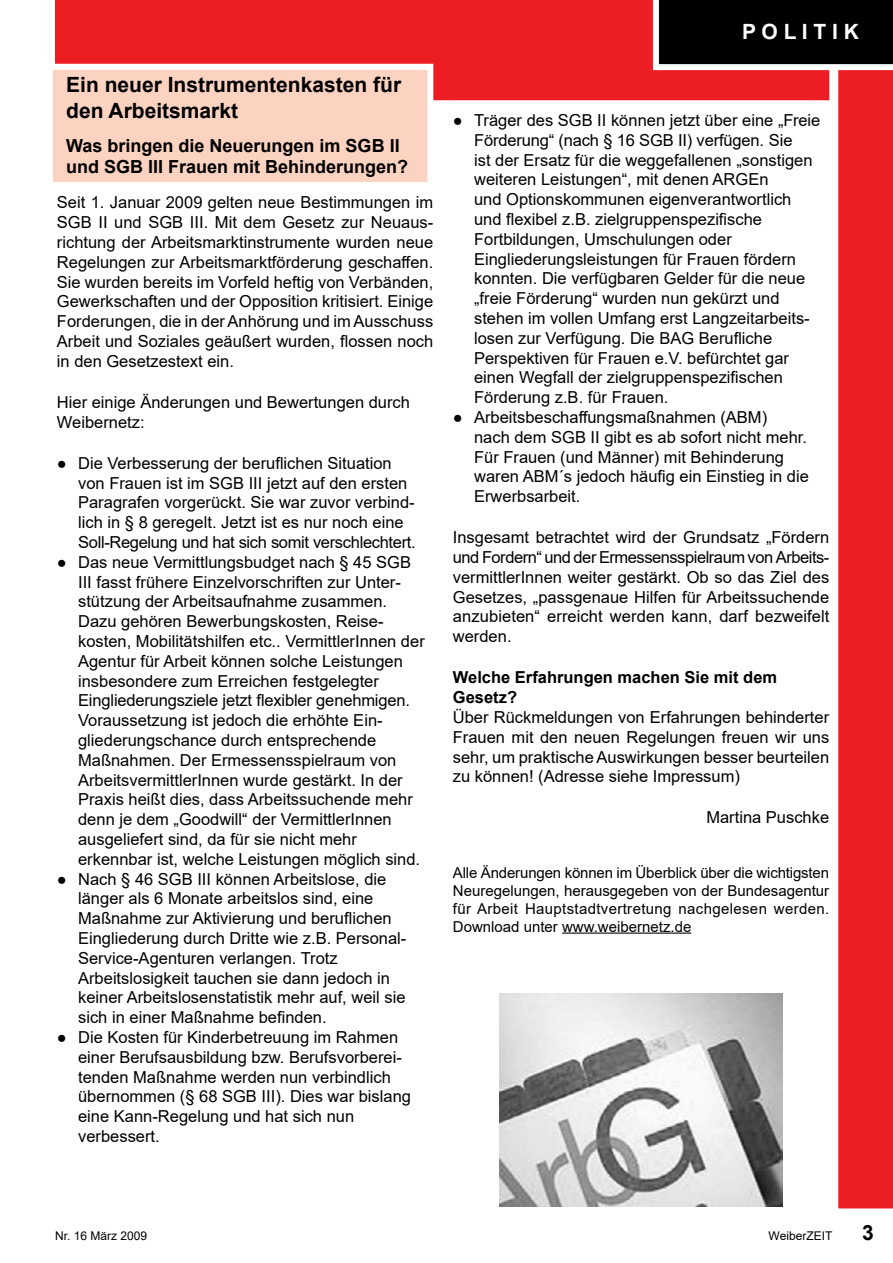
<style>
.page{position:relative;width:893px;height:1263px;background:#fff}
.page>*{position:absolute;margin:0;border:0;box-sizing:border-box;transform-origin:0 0}
.t1{font:700 21px/25.2px "Arial";color:#000}
.t2{font:700 21px "Arial";color:#fff}
.t3{font:700 18px/21.6px "Arial";color:#000}
.t4{font:16.5px/19.8px "Arial";color:#000}
.t5{font:700 16.5px/19.8px "Arial";color:#000}
.t6{font:15px/18px "Arial";color:#000;text-align:justify}
.t7{font:12px "Arial";color:#000}
</style>
<div class="page">
<div style="left:54px;top:0;width:775px;height:101px;background:#ed1d24"></div>
<svg style="left:829px;top:70px;width:64px;height:1139px"></svg>
<svg style="left:653px;top:0;width:240px;height:70px;background:#1d1d1d"></svg>
<div style="left:47px;top:64px;width:386px;height:124px;background:#fcd3c1;border:6px solid #fff"></div>
<img style="left:500px;top:993px;width:282px;height:214px">
<hr style="left:562px;top:932px;width:129px;height:2px;background:#000">
<p class="t1" style="left:66px;top:73px;width:336px">Ein neuer Instrumentenkasten für den Arbeitsmarkt</p>
<p class="t3" style="left:66px;top:135px;width:344px">Was bringen die Neuerungen im SGB II und SGB III Frauen mit Behinderungen?</p>
<p class="t4" style="left:57px;top:193px;width:378px;text-align:justify">Seit 1. Januar 2009 gelten neue Bestimmungen im SGB II und SGB III. Mit dem Gesetz zur Neuaus&shy;richtung der Arbeitsmarktinstrumente wurden neue Regelungen zur Arbeitsmarktförderung geschaffen.<br>Sie wurden bereits im Vorfeld heftig von Verbänden, Gewerkschaften und der Opposition kritisiert. Einige Forderungen, die in der Anhörung und im Ausschuss Arbeit und Soziales geäußert wurden, flossen noch in den Gesetzestext ein.</p>
<p class="t4" style="left:57px;top:392px;width:355px">Hier einige Änderungen und Bewertungen durch<br>Weibernetz:</p>
<p class="t4" style="left:78px;top:453px;width:339px;text-indent:-21px">● Die Verbesserung der beruflichen Situation von Frauen ist im SGB III jetzt auf den ersten Paragrafen vorgerückt. Sie war zuvor verbind&shy;lich in § 8 geregelt. Jetzt ist es nur noch eine Soll-Regelung und hat sich somit verschlechtert.</p>
<p class="t4" style="left:78px;top:552px;width:348px;text-indent:-21px">● Das neue Vermittlungsbudget nach § 45 SGB III fasst frühere Einzelvorschriften zur Unter&shy;stützung der Arbeitsaufnahme zusammen.<br>Dazu gehören Bewerbungskosten, Reise&shy;kosten, Mobilitätshilfen etc.. VermittlerInnen der Agentur für Arbeit können solche Leistungen insbesondere zum Erreichen festgelegter Eingliederungsziele jetzt flexibler genehmigen.<br>Voraussetzung ist jedoch die erhöhte Ein&shy;gliederungschance durch entsprechende Maßnahmen. Der Ermessensspielraum von ArbeitsvermittlerInnen wurde gestärkt. In der Praxis heißt dies, dass Arbeitssuchende mehr denn je dem „Goodwill“ der VermittlerInnen ausgeliefert sind, da für sie nicht mehr erkennbar ist, welche Leistungen möglich sind.</p>
<p class="t4" style="left:78px;top:869px;width:330px;text-indent:-21px">● Nach § 46 SGB III können Arbeitslose, die länger als 6 Monate arbeitslos sind, eine Maßnahme zur Aktivierung und beruflichen Eingliederung durch Dritte wie z.B. Personal-Service-Agenturen verlangen. Trotz Arbeitslosigkeit tauchen sie dann jedoch in keiner Arbeitslosenstatistik mehr auf, weil sie sich in einer Maßnahme befinden.</p>
<p class="t4" style="left:78px;top:1027px;width:334px;text-indent:-21px">● Die Kosten für Kinderbetreuung im Rahmen einer Berufsausbildung bzw. Berufsvorberei&shy;tenden Maßnahme werden nun verbindlich übernommen (§ 68 SGB III). Dies war bislang eine Kann-Regelung und hat sich nun verbessert.</p>
<p class="t2" style="left:742px;top:17px;width:119px">P O L I T I K</p>
<p class="t4" style="left:474px;top:110px;width:348px;text-indent:-21px">● Träger des SGB II können jetzt über eine „Freie Förderung“ (nach § 16 SGB II) verfügen. Sie<br>ist der Ersatz für die weggefallenen „sonstigen weiteren Leistungen“, mit denen ARGEn<br>und Optionskommunen eigenverantwortlich und flexibel z.B. zielgruppenspezifische Fortbildungen, Umschulungen oder Eingliederungsleistungen für Frauen fördern konnten. Die verfügbaren Gelder für die neue „freie Förderung“ wurden nun gekürzt und stehen im vollen Umfang erst Langzeitarbeits&shy;losen zur Verfügung. Die BAG Berufliche Perspektiven für Frauen e.V. befürchtet gar einen Wegfall der zielgruppenspezifischen Förderung z.B. für Frauen.</p>
<p class="t4" style="left:474px;top:407px;width:336px;text-indent:-21px">● Arbeitsbeschaffungsmaßnahmen (ABM)<br>nach dem SGB II gibt es ab sofort nicht mehr.<br>Für Frauen (und Männer) mit Behinderung waren ABM´s jedoch häufig ein Einstieg in die Erwerbsarbeit.</p>
<p class="t4" style="left:453px;top:527px;width:378px;text-align:justify">Insgesamt betrachtet wird der Grundsatz „Fördern und Fordern“ und der Ermessensspielraum von Arbeits&shy;vermittlerInnen weiter gestärkt. Ob so das Ziel des Gesetzes, „passgenaue Hilfen für Arbeitssuchende anzubieten“ erreicht werden kann, darf bezweifelt werden.</p>
<p class="t5" style="left:453px;top:668px;width:326px">Welche Erfahrungen machen Sie mit dem<br>Gesetz?</p>
<p class="t4" style="left:453px;top:707px;width:378px;text-align:justify">Über Rückmeldungen von Erfahrungen behinderter Frauen mit den neuen Regelungen freuen wir uns sehr, um praktische Auswirkungen besser beurteilen zu können! (Adresse siehe Impressum)</p>
<p class="t4" style="left:706px;top:807px;width:124px">Martina Puschke</p>
<p class="t6" style="left:453px;top:863px;width:378px">Alle Änderungen können im Überblick über die wichtigsten Neuregelungen, herausgegeben von der Bundesagentur für Arbeit Hauptstadtvertretung nachgelesen werden.<br>Download unter www.weibernetz.de</p>
<p class="t7" style="left:55px;top:1228px;width:94px">Nr. 16 März 2009</p>
<p class="t7" style="left:768px;top:1228px;width:65px">WeiberZEIT</p>
<p class="t1" style="left:862px;top:1220px;width:13px">3</p>
</div>
